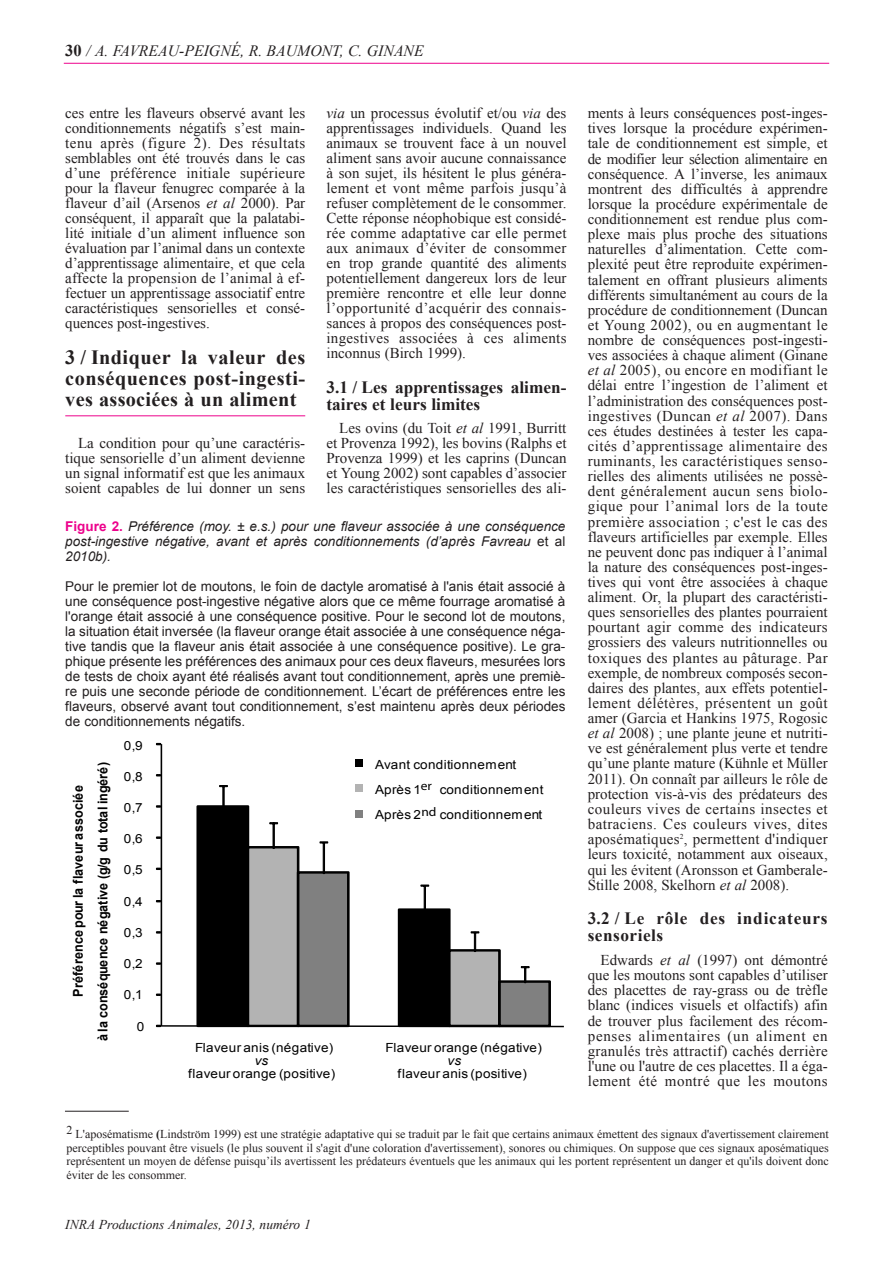
<style>
.page{position:relative;width:893px;height:1263px;background:#fff}
.page>*{position:absolute;margin:0;border:0;box-sizing:border-box;transform-origin:0 0}
.t1{font:700 20.25px/21px "Times New Roman";letter-spacing:.025em;color:#231f20;text-align:justify}
.t2{font:700 17.25px/17.2px "Times New Roman";color:#231f20}
.t3{font:700 17.25px/17.4px "Times New Roman";letter-spacing:.045em;color:#231f20}
.t4{font:italic 15.75px "Times New Roman";color:#231f20}
.t5{font:15px/15.1px "Times New Roman";color:#231f20;text-align:justify}
.t6{font:13.5px/15px "Arial";color:#231f20;text-align:justify}
.t7{font:italic 13.5px/15px "Arial";color:#231f20;text-align:justify}
.t8{font:13.5px/24.8px "Arial Bold MT+YESHZM";color:#000;scale:.93 1}
.t9{font:italic 13.5px "Times New Roman";color:#231f20}
.t10{font:12.6px/25.2px "Arial MT+SBXBGP";letter-spacing:.025em;color:#000;scale:1.07 1}
.t11{font:12.6px "Arial Italic MT+CCFBLS";color:#000;scale:1.07 1}
.t12{font:12.6px/25.2px "Myriad Pro Regular+PMNOMM";color:#000;scale:1.07 1}
.t13{font:12px/13.5px "Times New Roman";color:#231f20;text-align:justify}
.s1{font-weight:700;font-style:normal;font-size:16.5px}
.s2{font-style:italic}
.s3{font-weight:700;font-style:normal;color:#ed028c}
.s4{font-style:normal}
.s5{font-weight:700}
</style>
<div class="page">
<hr style="left:65px;top:415px;width:240px;height:1px;background:#ed028c">
<div style="left:355px;top:760px;width:8px;height:7px;background:#000"></div>
<svg style="left:156px;top:785px;width:408px;height:243px"></svg>
<hr style="left:161px;top:744px;width:1px;height:282px;background:#000">
<hr style="left:65px;top:1111px;width:64px;height:1px;background:#231f20">
<hr style="left:64px;top:63px;width:765px;height:1px;background:#ed028c">
<p class="t4" style="left:65px;top:42px;width:360px"><span class="s1">30</span> / A. FAVREAU-PEIGNÉ, R. BAUMONT, C. GINANE</p>
<p class="t5" style="left:65px;top:106px;width:242px">ces entre les flaveurs observé avant les conditionnements négatifs s’est main&shy;tenu après (figure 2). Des résultats semblables ont été trouvés dans le cas d’une préférence initiale supérieure pour la flaveur fenugrec comparée à la flaveur d’ail (Arsenos <span class="s2">et al</span> 2000). Par conséquent, il apparaît que la palatabi&shy;lité initiale d’un aliment influence son évaluation par l’animal dans un contexte d’apprentissage alimentaire, et que cela affecte la propension de l’animal à ef&shy;fectuer un apprentissage associatif entre caractéristiques sensorielles et consé&shy;quences post-ingestives.</p>
<h1 class="t1" style="left:65px;top:347px;width:241px">3 / Indiquer la valeur des conséquences post-ingesti&shy;ves associées à un aliment</h1>
<p class="t5" style="left:65px;top:436px;width:241px;text-indent:13px">La condition pour qu’une caractéris&shy;tique sensorielle d’un aliment devienne un signal informatif est que les animaux soient capables de lui donner un sens</p>
<p class="t5" style="left:326px;top:106px;width:242px"><span class="s2">via</span> un processus évolutif et/ou <span class="s2">via</span> des apprentissages individuels. Quand les animaux se trouvent face à un nouvel aliment sans avoir aucune connaissance à son sujet, ils hésitent le plus généra&shy;lement et vont même parfois jusqu’à refuser complètement de le consommer.<br>Cette réponse néophobique est considé&shy;rée comme adaptative car elle permet aux animaux d’éviter de consommer en trop grande quantité des aliments potentiellement dangereux lors de leur première rencontre et elle leur donne l’opportunité d’acquérir des connais&shy;sances à propos des conséquences post&shy;ingestives associées à ces aliments inconnus (Birch 1999).</p>
<p class="t2" style="left:326px;top:378px;width:241px">3.1 / Les apprentissages alimen&shy;taires et leurs limites</p>
<p class="t5" style="left:326px;top:421px;width:241px;text-indent:13px">Les ovins (du Toit <span class="s2">et al</span> 1991, Burritt et Provenza 1992), les bovins (Ralphs et Provenza 1999) et les caprins (Duncan et Young 2002) sont capables d’associer les caractéristiques sensorielles des ali-</p>
<p class="t7" style="left:65px;top:519px;width:502px"><span class="s3">Figure 2.</span> Préférence (moy. ± e.s.) pour une flaveur associée à une conséquence post-ingestive négative, avant et après conditionnements (d’après Favreau <span class="s4">et al </span>2010b).</p>
<p class="t6" style="left:65px;top:579px;width:502px">Pour le premier lot de moutons, le foin de dactyle aromatisé à l'anis était associé à une conséquence post-ingestive négative alors que ce même fourrage aromatisé à l'orange était associé à une conséquence positive. Pour le second lot de moutons, la situation était inversée (la flaveur orange était associée à une conséquence néga&shy;tive tandis que la flaveur anis était associée à une conséquence positive). Le gra&shy;phique présente les préférences des animaux pour ces deux flaveurs, mesurées lors de tests de choix ayant été réalisés avant tout conditionnement, après une premiè&shy;re puis une seconde période de conditionnement. L’écart de préférences entre les flaveurs, observé avant tout conditionnement, s’est maintenu après deux périodes de conditionnements négatifs.</p>
<p class="t8" style="left:66px;top:1041px;width:301px;text-indent:44px;rotate:-90deg">Préférence pour la flaveur associée<br>à la conséquence négative (g/g du total ingéré)</p>
<p class="t10" style="left:124px;top:733px;width:19px">0,9</p>
<p class="t10" style="left:124px;top:764px;width:19px">0,8</p>
<p class="t10" style="left:124px;top:795px;width:19px">0,7</p>
<p class="t10" style="left:124px;top:826px;width:19px">0,6</p>
<p class="t10" style="left:124px;top:857px;width:19px">0,5</p>
<p class="t10" style="left:124px;top:889px;width:19px">0,4</p>
<p class="t10" style="left:124px;top:920px;width:19px">0,3</p>
<p class="t10" style="left:124px;top:951px;width:19px">0,2</p>
<p class="t10" style="left:124px;top:982px;width:19px">0,1</p>
<p class="t10" style="left:137px;top:1013px;width:9px">0</p>
<p class="t10" style="left:375px;top:752px;width:133px">Avant conditionnement<br>Après 1</p>
<p class="t12" style="left:421px;top:773px;width:16px">er nd</p>
<p class="t10" style="left:440px;top:777px;width:99px">conditionnement</p>
<p class="t10" style="left:375px;top:802px;width:44px">Après 2</p>
<p class="t10" style="left:440px;top:802px;width:97px">conditionnement</p>
<p class="t10" style="left:195px;top:1035px;width:131px">Flaveur anis (négative)</p>
<p class="t11" style="left:255px;top:1053px;width:14px">vs</p>
<p class="t10" style="left:188px;top:1061px;width:139px">flaveur orange (positive)</p>
<p class="t10" style="left:386px;top:1035px;width:148px">Flaveur orange (négative)</p>
<p class="t11" style="left:448px;top:1053px;width:14px">vs</p>
<p class="t10" style="left:398px;top:1061px;width:122px">flaveur anis (positive)</p>
<p class="t5" style="left:588px;top:106px;width:242px">ments à leurs conséquences post-inges&shy;tives lorsque la procédure expérimen&shy;tale de conditionnement est simple, et de modifier leur sélection alimentaire en conséquence. A l’inverse, les animaux montrent des difficultés à apprendre lorsque la procédure expérimentale de conditionnement est rendue plus com&shy;plexe mais plus proche des situations naturelles d’alimentation. Cette com&shy;plexité peut être reproduite expérimen&shy;talement en offrant plusieurs aliments différents simultanément au cours de la procédure de conditionnement (Duncan et Young 2002), ou en augmentant le nombre de conséquences post-ingesti&shy;ves associées à chaque aliment (Ginane <span class="s2">et al</span> 2005), ou encore en modifiant le délai entre l’ingestion de l’aliment et l’administration des conséquences post&shy;ingestives (Duncan <span class="s2">et al</span> 2007). Dans ces études destinées à tester les capa&shy;cités d’apprentissage alimentaire des ruminants, les caractéristiques senso&shy;rielles des aliments utilisées ne possè&shy;dent généralement aucun sens biolo&shy;gique pour l’animal lors de la toute première association ; c'est le cas des flaveurs artificielles par exemple. Elles ne peuvent donc pas indiquer à l’animal la nature des conséquences post-inges&shy;tives qui vont être associées à chaque aliment. Or, la plupart des caractéristi&shy;ques sensorielles des plantes pourraient pourtant agir comme des indicateurs grossiers des valeurs nutritionnelles ou toxiques des plantes au pâturage. Par exemple, de nombreux composés secon&shy;daires des plantes, aux effets potentiel&shy;lement délétères, présentent un goût amer (Garcia et Hankins 1975, Rogosic <span class="s2">et al</span> 2008) ; une plante jeune et nutriti&shy;ve est généralement plus verte et tendre qu’une plante mature (Kühnle et Müller 2011). On connaît par ailleurs le rôle de protection vis-à-vis des prédateurs des couleurs vives de certains insectes et batraciens. Ces couleurs vives, dites aposématiques<sup>2</sup>, permettent d'indiquer leurs toxicité, notamment aux oiseaux, qui les évitent (Aronsson et Gamberale-Stille 2008, Skelhorn <span class="s2">et al</span> 2008).</p>
<p class="t3" style="left:588px;top:909px;width:241px">3.2 / Le rôle des indicateurs sensoriels</p>
<p class="t5" style="left:588px;top:952px;width:241px;text-indent:13px">Edwards <span class="s2">et al</span> (1997) ont démontré que les moutons sont capables d’utiliser des placettes de ray-grass ou de trèfle blanc (indices visuels et olfactifs) afin de trouver plus facilement des récom&shy;penses alimentaires (un aliment en granulés très attractif) cachés derrière l'une ou l'autre de ces placettes. Il a éga&shy;lement été montré que les moutons</p>
<p class="t13" style="left:66px;top:1127px;width:764px">2 L'aposématisme <span class="s5">(</span>Lindström 1999) est une stratégie adaptative qui se traduit par le fait que certains animaux émettent des signaux d'avertissement clairement perceptibles pouvant être visuels (le plus souvent il s'agit d'une coloration d'avertissement), sonores ou chimiques. On suppose que ces signaux aposématiques représentent un moyen de défense puisqu’ils avertissent les prédateurs éventuels que les animaux qui les portent représentent un danger et qu'ils doivent donc éviter de les consommer.</p>
<p class="t9" style="left:65px;top:1217px;width:247px">INRA Productions Animales, 2013, numéro 1</p>
</div>
